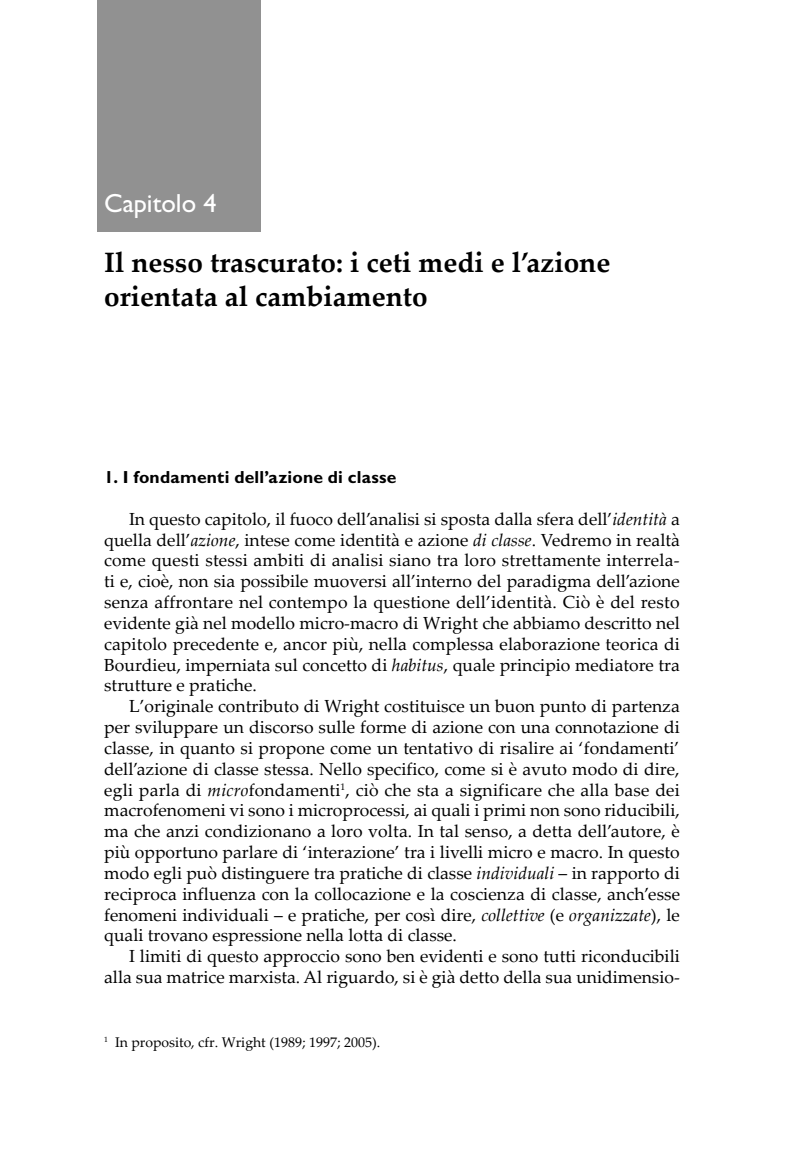
<style>
.page{position:relative;width:794px;height:1166px;background:#fff}
.page>*{position:absolute;margin:0;border:0;box-sizing:border-box;transform-origin:0 0}
.t1{font:700 28px/33.8px "Palatino Linotype";color:#000}
.t2{font:26.25px "Gill Sans Std";color:#fff}
.t3{font:17.5px/20.8px "Palatino Linotype";color:#000;text-align:justify}
.t4{font:700 17.5px "Gill Sans Std";letter-spacing:.01em;color:#000}
.t5{font:14px "Palatino Linotype";color:#000}
.s1{font-style:italic}
</style>
<div class="page">
<div style="left:97px;top:0;width:164px;height:232px;background:#919191"></div>
<h2 class="t2" style="left:104px;top:188px;width:114px">Capitolo 4</h2>
<h1 class="t1" style="left:104px;top:244px;width:508px">Il nesso trascurato: i ceti medi e l’azione orientata al cambiamento</h1>
<p class="t4" style="left:104px;top:467px;width:294px">1. I fondamenti dell’azione di classe</p>
<p class="t3" style="left:104px;top:508px;width:577px;text-indent:25px">In questo capitolo, il fuoco dell’analisi si sposta dalla sfera dell’<span class="s1">identità</span> a quella dell’<span class="s1">azione</span>, intese come identità e azione <span class="s1">di classe</span>. Vedremo in realtà come questi stessi ambiti di analisi siano tra loro strettamente interrela&shy;ti e, cioè, non sia possibile muoversi all’interno del paradigma dell’azione senza affrontare nel contempo la questione dell’identità. Ciò è del resto evidente già nel modello micro-macro di Wright che abbiamo descritto nel capitolo precedente e, ancor più, nella complessa elaborazione teorica di Bourdieu, imperniata sul concetto di <span class="s1">habitus</span>, quale principio mediatore tra strutture e pratiche.</p>
<p class="t3" style="left:104px;top:695px;width:577px;text-indent:25px">L’originale contributo di Wright costituisce un buon punto di partenza per sviluppare un discorso sulle forme di azione con una connotazione di classe, in quanto si propone come un tentativo di risalire ai ‘fondamenti’ dell’azione di classe stessa. Nello specifico, come si è avuto modo di dire, egli parla di <span class="s1">micro</span>fondamenti<sup>1</sup>, ciò che sta a significare che alla base dei macrofenomeni vi sono i microprocessi, ai quali i primi non sono riducibili, ma che anzi condizionano a loro volta. In tal senso, a detta dell’autore, è più opportuno parlare di ‘interazione’ tra i livelli micro e macro. In questo modo egli può distinguere tra pratiche di classe <span class="s1">individuali</span> – in rapporto di reciproca influenza con la collocazione e la coscienza di classe, anch’esse fenomeni individuali – e pratiche, per così dire, <span class="s1">collettive</span> (e <span class="s1">organizzate</span>), le quali trovano espressione nella lotta di classe.</p>
<p class="t3" style="left:104px;top:945px;width:577px;text-align:right">I limiti di questo approccio sono ben evidenti e sono tutti riconducibili alla sua matrice marxista. Al riguardo, si è già detto della sua unidimensio-</p>
<p class="t5" style="left:104px;top:1032px;width:277px"><sup>1</sup> In proposito, cfr. Wright (1989; 1997; 2005).</p>
</div>
